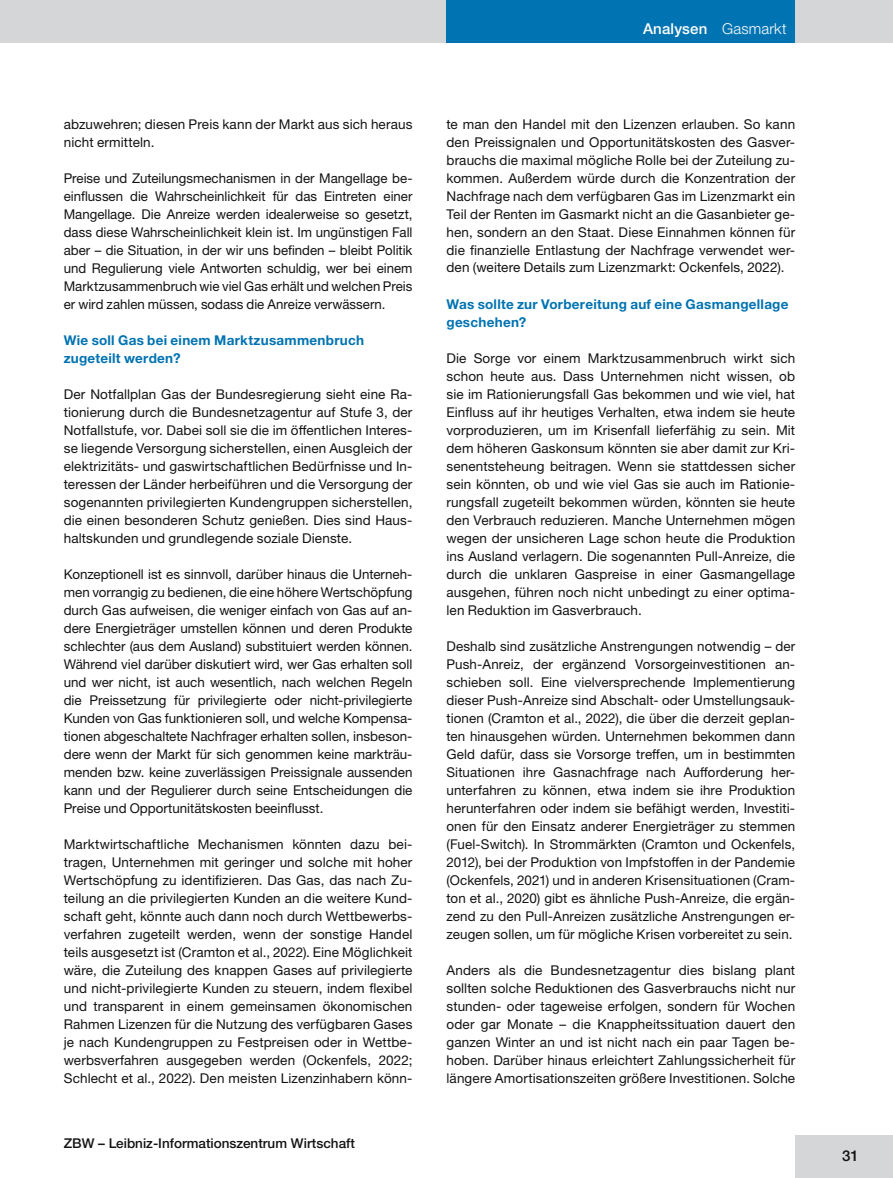
<style>
.page{position:relative;width:893px;height:1178px;background:#fff}
.page>*{position:absolute;margin:0;border:0;box-sizing:border-box;transform-origin:0 0}
.t1{font:500 15px "Helvetica Neue LTW1 G";letter-spacing:.01em;color:#fff}
.t2{font:500 15px "Helvetica Neue LTW1 G";color:#141314}
.t3{font:13.5px/18px "Helvetica Neue LTW1 G";letter-spacing:.01em;color:#141314;text-align:justify}
.t4{font:700 13.5px/18px "Helvetica Neue LTW1 G";letter-spacing:.02em;color:#0073b2}
.t5{font:500 13.5px "Helvetica Neue LTW1 G";color:#141314}
.s1{font-weight:300}
</style>
<div class="page">
<div style="left:0;top:0;width:893px;height:43px;background:#d5d6d7"></div>
<div style="left:446px;top:0;width:349px;height:43px;background:#0073b2"></div>
<div style="left:795px;top:1135px;width:98px;height:43px;background:#d5d6d7"></div>
<p class="t3" style="left:64px;top:115px;width:350px">abzuwehren; diesen Preis kann der Markt aus sich heraus nicht ermitteln.</p>
<p class="t3" style="left:64px;top:169px;width:350px">Preise und Zuteilungsmechanismen in der Mangellage be&shy;einflussen die Wahrscheinlichkeit für das Eintreten einer Mangellage. Die Anreize werden idealerweise so gesetzt, dass diese Wahrscheinlichkeit klein ist. Im ungünstigen Fall aber – die Situation, in der wir uns befinden – bleibt Politik und Regulierung viele Antworten schuldig, wer bei einem Marktzusammenbruch wie viel Gas erhält und welchen Preis er wird zahlen müssen, sodass die Anreize verwässern.</p>
<p class="t4" style="left:64px;top:331px;width:302px">Wie soll Gas bei einem Marktzusammenbruch zugeteilt werden?</p>
<p class="t3" style="left:64px;top:385px;width:350px">Der Notfallplan Gas der Bundesregierung sieht eine Ra&shy;tionierung durch die Bundesnetzagentur auf Stufe 3, der Notfallstufe, vor. Dabei soll sie die im öffentlichen Interes&shy;se liegende Versorgung sicherstellen, einen Ausgleich der elektrizitäts- und gaswirtschaftlichen Bedürfnisse und In&shy;teressen der Länder herbeiführen und die Versorgung der sogenannten privilegierten Kundengruppen sicherstellen, die einen besonderen Schutz genießen. Dies sind Haus&shy;haltskunden und grundlegende soziale Dienste.</p>
<p class="t3" style="left:64px;top:565px;width:350px">Konzeptionell ist es sinnvoll, darüber hinaus die Unterneh&shy;men vorrangig zu bedienen, die eine höhere Wertschöpfung durch Gas aufweisen, die weniger einfach von Gas auf an&shy;dere Energieträger umstellen können und deren Produkte schlechter (aus dem Ausland) substituiert werden können.<br>Während viel darüber diskutiert wird, wer Gas erhalten soll und wer nicht, ist auch wesentlich, nach welchen Regeln die Preissetzung für privilegierte oder nicht-privilegierte Kunden von Gas funktionieren soll, und welche Kompensa&shy;tionen abgeschaltete Nachfrager erhalten sollen, insbeson&shy;dere wenn der Markt für sich genommen keine markträu&shy;menden bzw. keine zuverlässigen Preissignale aussenden kann und der Regulierer durch seine Entscheidungen die Preise und Opportunitätskosten beeinflusst.</p>
<p class="t3" style="left:64px;top:835px;width:350px">Marktwirtschaftliche Mechanismen könnten dazu bei&shy;tragen, Unternehmen mit geringer und solche mit hoher Wertschöpfung zu identifizieren. Das Gas, das nach Zu&shy;teilung an die privilegierten Kunden an die weitere Kund&shy;schaft geht, könnte auch dann noch durch Wettbewerbs&shy;verfahren zugeteilt werden, wenn der sonstige Handel teils ausgesetzt ist (Cramton et al., 2022). Eine Möglichkeit wäre, die Zuteilung des knappen Gases auf privilegierte und nicht-privilegierte Kunden zu steuern, indem flexibel und transparent in einem gemeinsamen ökonomischen Rahmen Lizenzen für die Nutzung des verfügbaren Gases je nach Kundengruppen zu Festpreisen oder in Wettbe&shy;werbsverfahren ausgegeben werden (Ockenfels, 2022; Schlecht et al., 2022). Den meisten Lizenzinhabern könn-</p>
<p class="t5" style="left:64px;top:1135px;width:293px">ZBW – Leibniz-Informationszentrum Wirtschaft</p>
<p class="t1" style="left:643px;top:20px;width:145px">Analysen <span class="s1">Gasmarkt</span></p>
<p class="t3" style="left:446px;top:115px;width:350px">te man den Handel mit den Lizenzen erlauben. So kann den Preissignalen und Opportunitätskosten des Gasver&shy;brauchs die maximal mögliche Rolle bei der Zuteilung zu&shy;kommen. Außerdem würde durch die Konzentration der Nachfrage nach dem verfügbaren Gas im Lizenzmarkt ein Teil der Renten im Gasmarkt nicht an die Gasanbieter ge&shy;hen, sondern an den Staat. Diese Einnahmen können für die finanzielle Entlastung der Nachfrage verwendet wer&shy;den (weitere Details zum Lizenzmarkt: Ockenfels, 2022).</p>
<p class="t4" style="left:446px;top:295px;width:343px">Was sollte zur Vorbereitung auf eine Gasmangellage geschehen?</p>
<p class="t3" style="left:446px;top:349px;width:350px">Die Sorge vor einem Marktzusammenbruch wirkt sich schon heute aus. Dass Unternehmen nicht wissen, ob sie im Rationierungsfall Gas bekommen und wie viel, hat Einfluss auf ihr heutiges Verhalten, etwa indem sie heute vorproduzieren, um im Krisenfall lieferfähig zu sein. Mit dem höheren Gaskonsum könnten sie aber damit zur Kri&shy;senentsteheung beitragen. Wenn sie stattdessen sicher sein könnten, ob und wie viel Gas sie auch im Rationie&shy;rungsfall zugeteilt bekommen würden, könnten sie heute den Verbrauch reduzieren. Manche Unternehmen mögen wegen der unsicheren Lage schon heute die Produktion ins Ausland verlagern. Die sogenannten Pull-Anreize, die durch die unklaren Gaspreise in einer Gasmangellage ausgehen, führen noch nicht unbedingt zu einer optima&shy;len Reduktion im Gasverbrauch.</p>
<p class="t3" style="left:446px;top:637px;width:350px">Deshalb sind zusätzliche Anstrengungen notwendig – der Push-Anreiz, der ergänzend Vorsorgeinvestitionen an&shy;schieben soll. Eine vielversprechende Implementierung dieser Push-Anreize sind Abschalt- oder Umstellungsauk&shy;tionen (Cramton et al., 2022), die über die derzeit geplan&shy;ten hinausgehen würden. Unternehmen bekommen dann Geld dafür, dass sie Vorsorge treffen, um in bestimmten Situationen ihre Gasnachfrage nach Aufforderung her&shy;unterfahren zu können, etwa indem sie ihre Produktion herunterfahren oder indem sie befähigt werden, Investiti&shy;onen für den Einsatz anderer Energieträger zu stemmen (Fuel-Switch). In Strommärkten (Cramton und Ockenfels, 2012), bei der Produktion von Impfstoffen in der Pandemie (Ockenfels, 2021) und in anderen Krisensituationen (Cram&shy;ton et al., 2020) gibt es ähnliche Push-Anreize, die ergän&shy;zend zu den Pull-Anreizen zusätzliche Anstrengungen er&shy;zeugen sollen, um für mögliche Krisen vorbereitet zu sein.</p>
<p class="t3" style="left:446px;top:961px;width:350px">Anders als die Bundesnetzagentur dies bislang plant sollten solche Reduktionen des Gasverbrauchs nicht nur stunden- oder tageweise erfolgen, sondern für Wochen oder gar Monate – die Knappheitssituation dauert den ganzen Winter an und ist nicht nach ein paar Tagen be&shy;hoben. Darüber hinaus erleichtert Zahlungssicherheit für längere Amortisationszeiten größere Investitionen. Solche</p>
<p class="t2" style="left:842px;top:1147px;width:18px">31</p>
</div>
